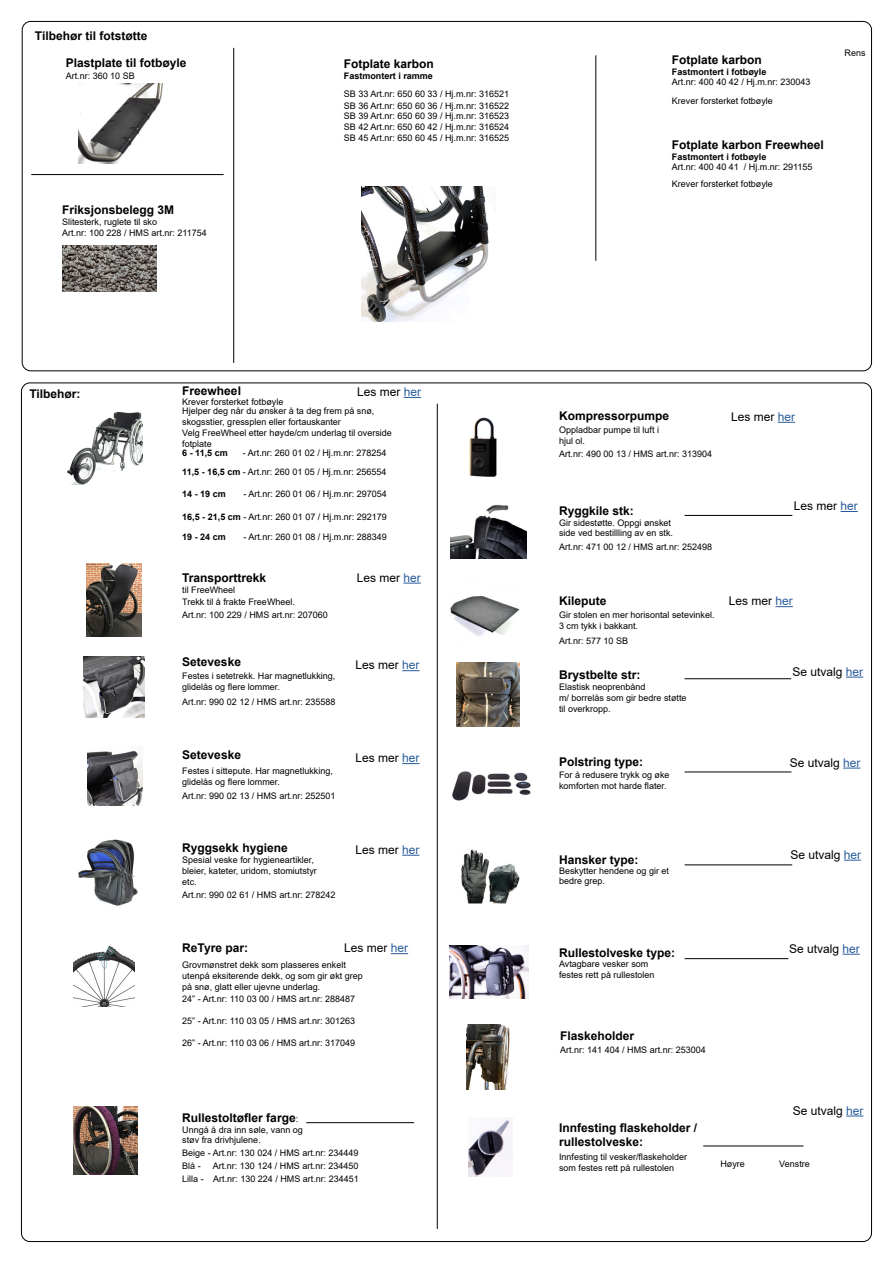
<style>
.page{position:relative;width:893px;height:1263px;background:#fff}
.page>*{position:absolute;margin:0;border:0;box-sizing:border-box;transform-origin:0 0}
.t1{font:700 12px/14.4px "Arial";color:#000}
.t2{font:12px "Arial";color:#000}
.t3{font:9px/10.8px "Arial";color:#000}
.t4{font:700 9px "Arial";color:#000}
.s1{color:#275b9b}
.s2{font-weight:700}
.s3{font-weight:400;font-size:9px}
</style>
<div class="page">
<hr style="left:685px;top:864px;width:107px;height:1px;background:#000">
<hr style="left:685px;top:772px;width:106px;height:1px;background:#000">
<hr style="left:685px;top:678px;width:106px;height:1px;background:#000">
<hr style="left:685px;top:515px;width:107px;height:1px;background:#000">
<hr style="left:306px;top:1122px;width:108px;height:1px;background:#000">
<svg style="left:391px;top:953px;width:17px;height:1px"></svg>
<svg style="left:840px;top:511px;width:18px;height:1px"></svg>
<svg style="left:846px;top:677px;width:17px;height:1px"></svg>
<svg style="left:843px;top:768px;width:17px;height:1px"></svg>
<svg style="left:844px;top:860px;width:17px;height:1px"></svg>
<svg style="left:403px;top:583px;width:18px;height:1px"></svg>
<svg style="left:402px;top:670px;width:18px;height:1px"></svg>
<svg style="left:402px;top:763px;width:18px;height:1px"></svg>
<svg style="left:402px;top:855px;width:18px;height:1px"></svg>
<img style="left:74px;top:1107px;width:64px;height:68px">
<img style="left:452px;top:771px;width:79px;height:30px">
<img style="left:461px;top:849px;width:59px;height:55px">
<img style="left:78px;top:839px;width:60px;height:67px">
<img style="left:88px;top:751px;width:54px;height:54px">
<img style="left:84px;top:656px;width:60px;height:61px">
<img style="left:87px;top:563px;width:55px;height:73px">
<img style="left:456px;top:663px;width:64px;height:63px">
<img style="left:74px;top:945px;width:61px;height:61px">
<img style="left:451px;top:504px;width:75px;height:55px">
<hr style="left:437px;top:404px;width:1px;height:825px;background:#000">
<svg style="left:775px;top:606px;width:18px;height:1px"></svg>
<img style="left:450px;top:596px;width:69px;height:40px">
<hr style="left:685px;top:958px;width:103px;height:1px;background:#000">
<svg style="left:842px;top:954px;width:18px;height:1px"></svg>
<svg style="left:778px;top:422px;width:17px;height:1px"></svg>
<img style="left:450px;top:946px;width:78px;height:52px">
<img style="left:469px;top:1120px;width:44px;height:56px">
<hr style="left:703px;top:1145px;width:100px;height:1px;background:#000">
<svg style="left:846px;top:1115px;width:17px;height:1px"></svg>
<img style="left:78px;top:83px;width:85px;height:81px">
<img style="left:62px;top:246px;width:94px;height:46px">
<hr style="left:233px;top:48px;width:1px;height:315px;background:#000">
<hr style="left:31px;top:174px;width:193px;height:1px;background:#000">
<img style="left:469px;top:417px;width:28px;height:60px">
<hr style="left:596px;top:55px;width:1px;height:206px;background:#000">
<img style="left:361px;top:186px;width:134px;height:135px">
<svg style="left:404px;top:397px;width:17px;height:1px"></svg>
<img style="left:67px;top:411px;width:75px;height:74px">
<img style="left:466px;top:1025px;width:44px;height:65px">
<h1 class="t1" style="left:35px;top:29px;width:114px">Tilbehør til fotstøtte</h1>
<p class="t3" style="left:66px;top:70px;width:71px">Art.nr: 360 10 SB</p>
<h1 class="t1" style="left:66px;top:55px;width:122px">Plastplate til fotbøyle</h1>
<h1 class="t1" style="left:62px;top:202px;width:114px">Friksjonsbelegg 3M</h1>
<p class="t3" style="left:62px;top:216px;width:97px">Slitesterk, ruglete til sko</p>
<p class="t3" style="left:62px;top:228px;width:146px">Art.nr: 100 228 / HMS art.nr: 211754</p>
<h1 class="t1" style="left:344px;top:57px;width:92px">Fotplate karbon</h1>
<p class="t4" style="left:344px;top:70px;width:91px">Fastmontert i ramme</p>
<p class="t3" style="left:344px;top:89px;width:167px;text-align:justify">SB 33 Art.nr: 650 60 33 / Hj.m.nr: 316521<br>SB 36 Art.nr: 650 60 36 / Hj.m.nr: 316522<br>SB 39 Art.nr: 650 60 39 / Hj.m.nr: 316523<br>SB 42 Art.nr: 650 60 42 / Hj.m.nr: 316524</p>
<p class="t3" style="left:344px;top:132px;width:167px">SB 45 Art.nr: 650 60 45 / Hj.m.nr: 316525</p>
<h1 class="t1" style="left:672px;top:53px;width:92px">Fotplate karbon</h1>
<p class="t4" style="left:672px;top:65px;width:96px">Fastmontert i fotbøyle</p>
<p class="t3" style="left:672px;top:76px;width:140px">Art.nr: 400 40 42 / Hj.m.nr: 230043</p>
<p class="t3" style="left:672px;top:95px;width:103px">Krever forsterket fotbøyle</p>
<h1 class="t1" style="left:672px;top:138px;width:154px">Fotplate karbon Freewheel</h1>
<p class="t4" style="left:672px;top:150px;width:96px">Fastmontert i fotbøyle</p>
<p class="t3" style="left:672px;top:161px;width:142px">Art.nr: 400 40 41 / Hj.m.nr: 291155</p>
<p class="t3" style="left:672px;top:179px;width:103px">Krever forsterket fotbøyle</p>
<p class="t3" style="left:845px;top:48px;width:23px">Rens</p>
<h1 class="t1" style="left:29px;top:386px;width:53px">Tilbehør:</h1>
<h1 class="t1" style="left:182px;top:384px;width:60px">Freewheel</h1>
<h1 class="t2" style="left:357px;top:384px;width:66px">Les mer <span class="s1">her</span></h1>
<p class="t3" style="left:182px;top:397px;width:194px;line-height:9px">Krever forsterket fotbøyle<br>Hjelper deg når du ønsker å ta deg frem på snø,</p>
<p class="t3" style="left:182px;top:416px;width:211px">skogsstier, gressplen eller fortauskanter<br>Velg FreeWheel etter høyde/cm underlag til overside fotplate</p>
<p class="t4" style="left:182px;top:446px;width:47px">6 - 11,5 cm</p>
<p class="t3" style="left:182px;top:443px;width:206px;line-height:19.4px;text-align:right">- Art.nr: 260 01 02 / Hj.m.nr: 278254<br><span class="s2">11,5 - 16,5 cm</span> - Art.nr: 260 01 05 / Hj.m.nr: 256554</p>
<p class="t4" style="left:182px;top:488px;width:45px">14 - 19 cm</p>
<p class="t3" style="left:243px;top:489px;width:145px">- Art.nr: 260 01 06 / Hj.m.nr: 297054</p>
<p class="t3" style="left:182px;top:507px;width:206px;line-height:19.5px"><span class="s2">16,5 - 21,5 cm</span> - Art.nr: 260 01 07 / Hj.m.nr: 292179<br><span class="s2">19 - 24 cm</span></p>
<p class="t3" style="left:243px;top:531px;width:145px">- Art.nr: 260 01 08 / Hj.m.nr: 288349</p>
<h1 class="t1" style="left:182px;top:571px;width:86px">Transporttrekk</h1>
<p class="t3" style="left:182px;top:584px;width:55px">til FreeWheel</p>
<p class="t3" style="left:182px;top:596px;width:114px">Trekk til å frakte FreeWheel.</p>
<p class="t3" style="left:182px;top:609px;width:147px">Art.nr: 100 229 / HMS art.nr: 207060</p>
<h1 class="t1" style="left:182px;top:655px;width:60px">Seteveske</h1>
<p class="t3" style="left:182px;top:671px;width:155px">Festes i setetrekk. Har magnetlukking, glidelås og flere lommer.</p>
<p class="t3" style="left:182px;top:697px;width:155px">Art.nr: 990 02 12 / HMS art.nr: 235588</p>
<h1 class="t1" style="left:182px;top:748px;width:60px">Seteveske</h1>
<p class="t3" style="left:182px;top:766px;width:152px">Festes i sittepute. Har magnetlukking, glidelås og flere lommer.</p>
<p class="t3" style="left:182px;top:790px;width:155px">Art.nr: 990 02 13 / HMS art.nr: 252501</p>
<h1 class="t1" style="left:182px;top:840px;width:107px">Ryggsekk hygiene</h1>
<p class="t3" style="left:182px;top:854px;width:136px">Spesial veske for hygieneartikler, bleier, kateter, uridom, stomiutstyr etc.</p>
<p class="t3" style="left:182px;top:889px;width:155px">Art.nr: 990 02 61 / HMS art.nr: 278242</p>
<h1 class="t2" style="left:357px;top:569px;width:66px">Les mer <span class="s1">her</span></h1>
<h1 class="t2" style="left:355px;top:657px;width:66px">Les mer <span class="s1">her</span></h1>
<h1 class="t2" style="left:355px;top:750px;width:66px">Les mer <span class="s1">her</span></h1>
<h1 class="t2" style="left:355px;top:841px;width:66px">Les mer <span class="s1">her</span></h1>
<h1 class="t1" style="left:182px;top:941px;width:67px">ReTyre par:</h1>
<h1 class="t2" style="left:344px;top:940px;width:66px">Les mer <span class="s1">her</span></h1>
<p class="t3" style="left:182px;top:960px;width:182px">Grovmønstret dekk som plasseres enkelt utenpå eksiterende dekk, og som gir økt grep på snø, glatt eller ujevne underlag.</p>
<p class="t3" style="left:182px;top:994px;width:174px">24” - Art.nr: 110 03 00 / HMS art.nr: 288487</p>
<p class="t3" style="left:182px;top:1015px;width:174px">25” - Art.nr: 110 03 05 / HMS art.nr: 301263</p>
<p class="t3" style="left:182px;top:1037px;width:174px">26” - Art.nr: 110 03 06 / HMS art.nr: 317049</p>
<h1 class="t1" style="left:182px;top:1111px;width:117px">Rullestoltøfler farge<span class="s3">:</span></h1>
<p class="t3" style="left:182px;top:1124px;width:122px">Unngå å dra inn søle, vann og støv fra drivhjulene.</p>
<p class="t3" style="left:182px;top:1147px;width:178px;line-height:12.5px">Beige - Art.nr: 130 024 / HMS art.nr: 234449<br>Blå -</p>
<p class="t3" style="left:213px;top:1160px;width:147px">Art.nr: 130 124 / HMS art.nr: 234450</p>
<p class="t3" style="left:182px;top:1173px;width:178px">Lilla - Art.nr: 130 224 / HMS art.nr: 234451</p>
<h1 class="t1" style="left:559px;top:408px;width:112px">Kompressorpumpe</h1>
<p class="t3" style="left:559px;top:424px;width:102px">Oppladbar pumpe til luft i hjul ol.</p>
<p class="t3" style="left:559px;top:448px;width:155px">Art.nr: 490 00 13 / HMS art.nr: 313904</p>
<h1 class="t1" style="left:559px;top:504px;width:76px">Ryggkile stk:</h1>
<p class="t3" style="left:559px;top:517px;width:116px">Gir sidestøtte. Oppgi ønsket side ved bestillling av en stk.</p>
<p class="t3" style="left:559px;top:541px;width:155px">Art.nr: 471 00 12 / HMS art.nr: 252498</p>
<h1 class="t2" style="left:731px;top:408px;width:66px">Les mer <span class="s1">her</span></h1>
<h1 class="t2" style="left:794px;top:498px;width:66px">Les mer <span class="s1">her</span></h1>
<h1 class="t1" style="left:559px;top:593px;width:49px">Kilepute</h1>
<p class="t3" style="left:559px;top:610px;width:157px">Gir stolen en mer horisontal setevinkel.<br>3 cm tykk i bakkant.</p>
<p class="t3" style="left:559px;top:635px;width:71px">Art.nr: 577 10 SB</p>
<h1 class="t1" style="left:559px;top:667px;width:83px">Brystbelte str:</h1>
<p class="t3" style="left:559px;top:681px;width:129px">Elastisk neoprenbånd<br>m/ borrelås som gir bedre støtte til overkropp.</p>
<h1 class="t2" style="left:729px;top:593px;width:66px">Les mer <span class="s1">her</span></h1>
<h1 class="t2" style="left:793px;top:663px;width:72px">Se utvalg <span class="s1">her</span></h1>
<h1 class="t1" style="left:559px;top:755px;width:86px">Polstring type:</h1>
<p class="t3" style="left:559px;top:769px;width:112px">For å redusere trykk og øke komforten mot harde flater.</p>
<h1 class="t2" style="left:790px;top:754px;width:72px">Se utvalg <span class="s1">her</span></h1>
<h1 class="t1" style="left:559px;top:852px;width:81px">Hansker type:</h1>
<p class="t3" style="left:559px;top:865px;width:112px">Beskytter hendene og gir et bedre grep.</p>
<h1 class="t1" style="left:559px;top:946px;width:118px">Rullestolveske type:</h1>
<p class="t3" style="left:559px;top:959px;width:97px">Avtagbare vesker som festes rett på rullestolen</p>
<h1 class="t1" style="left:560px;top:1029px;width:76px">Flaskeholder</h1>
<p class="t3" style="left:560px;top:1044px;width:147px">Art.nr: 141 404 / HMS art.nr: 253004</p>
<h1 class="t1" style="left:559px;top:1120px;width:140px">Innfesting flaskeholder / rullestolveske:</h1>
<h1 class="t2" style="left:790px;top:846px;width:72px">Se utvalg <span class="s1">her</span></h1>
<h1 class="t2" style="left:789px;top:940px;width:72px">Se utvalg <span class="s1">her</span></h1>
<h1 class="t2" style="left:793px;top:1102px;width:72px">Se utvalg <span class="s1">her</span></h1>
<p class="t3" style="left:559px;top:1151px;width:130px">Innfesting til vesker/flaskeholder som festes rett på rullestolen</p>
<p class="t3" style="left:720px;top:1158px;width:26px">Høyre</p>
<p class="t3" style="left:779px;top:1159px;width:32px">Venstre</p>
</div>
